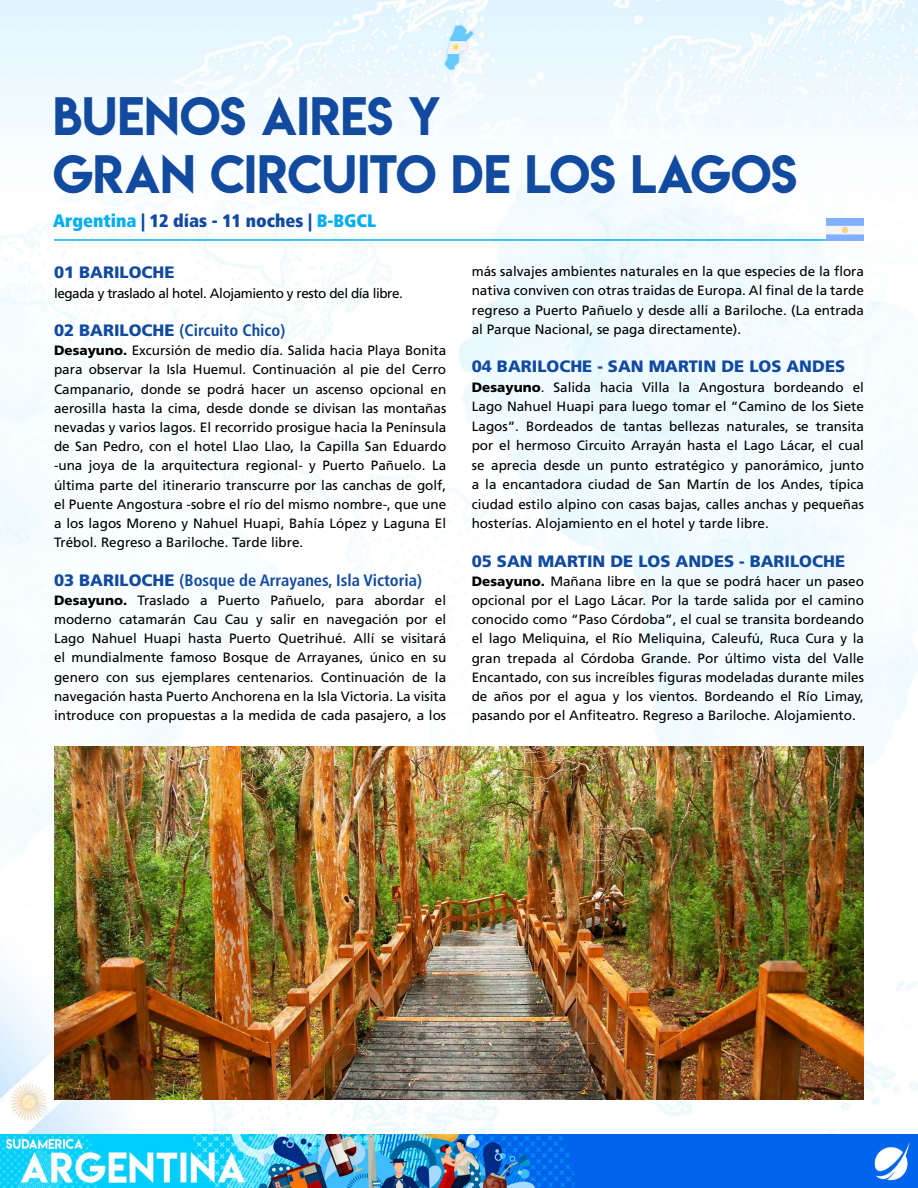
<style>
.page{position:relative;width:918px;height:1188px;background:#fff}
.page>*{position:absolute;margin:0;border:0;box-sizing:border-box;transform-origin:0 0}
.t1{font:48px/57.6px "Lemon Milk";color:#114a9f}
.t2{font:900 condensed 18px "Frutiger";color:#114a9f}
.t3{font:900 16.5px "Frutiger";color:#114a9f}
.t4{font:700 condensed 16.5px "Frutiger";color:#114a9f}
.t5{font:13.5px/19.2px "Frutiger";color:#000;text-align:justify}
.t6{font:13.5px "Frutiger";letter-spacing:-.03em;color:#000}
.s1{color:#00aeef}
.s2{font-weight:900}
.s3{font-weight:900;font-stretch:normal}
</style>
<div class="page">
<img style="left:0;top:1px;width:918px;height:1133px">
<img style="left:0;top:1134px;width:918px;height:54px">
<hr style="left:54px;top:239px;width:810px;height:2px;background:#00aeef">
<img style="left:826px;top:219px;width:38px;height:22px">
<img style="left:54px;top:746px;width:810px;height:353px">
<h1 class="t1" style="left:53px;top:88px;width:745px">BUENOS AIRES Y<br>GRAN CIRCUITO DE LOS LAGOS</h1>
<h2 class="t2" style="left:53px;top:210px;width:324px"><span class="s1">Argentina</span> | 12 días - 11 noches | <span class="s1">B-BGCL</span></h2>
<p class="t5" style="left:472px;top:262px;width:394px">más salvajes ambientes naturales en la que especies de la flora nativa conviven con otras traidas de Europa. Al final de la tarde regreso a Puerto Pañuelo y desde allí a Bariloche. (La entrada al Parque Nacional, se paga directamente).</p>
<p class="t3" style="left:472px;top:356px;width:375px">04 BARILOCHE - SAN MARTIN DE LOS ANDES</p>
<p class="t5" style="left:472px;top:377px;width:394px"><span class="s2">Desayuno</span>. Salida hacia Villa la Angostura bordeando el Lago Nahuel Huapi para luego tomar el “Camino de los Siete Lagos”. Bordeados de tantas bellezas naturales, se transita por el hermoso Circuito Arrayán hasta el Lago Lácar, el cual se aprecia desde un punto estratégico y panorámico, junto a la encantadora ciudad de San Martín de los Andes, típica ciudad estilo alpino con casas bajas, calles anchas y pequeñas hosterías. Alojamiento en el hotel y tarde libre.</p>
<p class="t3" style="left:472px;top:551px;width:375px">05 SAN MARTIN DE LOS ANDES - BARILOCHE</p>
<p class="t5" style="left:472px;top:571px;width:394px"><span class="s2">Desayuno.</span> Mañana libre en la que se podrá hacer un paseo opcional por el Lago Lácar. Por la tarde salida por el camino conocido como “Paso Córdoba”, el cual se transita bordeando el lago Meliquina, el Río Meliquina, Caleufú, Ruca Cura y la gran trepada al Córdoba Grande. Por último vista del Valle Encantado, con sus increíbles figuras modeladas durante miles de años por el agua y los vientos. Bordeando el Río Limay, pasando por el Anfiteatro. Regreso a Bariloche. Alojamiento.</p>
<p class="t3" style="left:54px;top:263px;width:122px">01 BARILOCHE</p>
<p class="t6" style="left:54px;top:285px;width:350px">legada y traslado al hotel. Alojamiento y resto del día libre.</p>
<p class="t4" style="left:54px;top:321px;width:233px"><span class="s3">02 BARILOCHE</span> (Circuito Chico)</p>
<p class="t5" style="left:54px;top:341px;width:394px"><span class="s2">Desayuno.</span> Excursión de medio día. Salida hacia Playa Bonita para observar la Isla Huemul. Continuación al pie del Cerro Campanario, donde se podrá hacer un ascenso opcional en aerosilla hasta la cima, desde donde se divisan las montañas nevadas y varios lagos. El recorrido prosigue hacia la Península de San Pedro, con el hotel Llao Llao, la Capilla San Eduardo -una joya de la arquitectura regional- y Puerto Pañuelo. La última parte del itinerario transcurre por las canchas de golf, el Puente Angostura -sobre el río del mismo nombre-, que une a los lagos Moreno y Nahuel Huapi, Bahía López y Laguna El Trébol. Regreso a Bariloche. Tarde libre.</p>
<p class="t4" style="left:54px;top:570px;width:369px"><span class="s3">03 BARILOCHE</span> (Bosque de Arrayanes, Isla Victoria)</p>
<p class="t5" style="left:54px;top:590px;width:394px"><span class="s2">Desayuno.</span> Traslado a Puerto Pañuelo, para abordar el moderno catamarán Cau Cau y salir en navegación por el Lago Nahuel Huapi hasta Puerto Quetrihué. Allí se visitará el mundialmente famoso Bosque de Arrayanes, único en su genero con sus ejemplares centenarios. Continuación de la navegación hasta Puerto Anchorena en la Isla Victoria. La visita introduce con propuestas a la medida de cada pasajero, a los</p>
</div>
